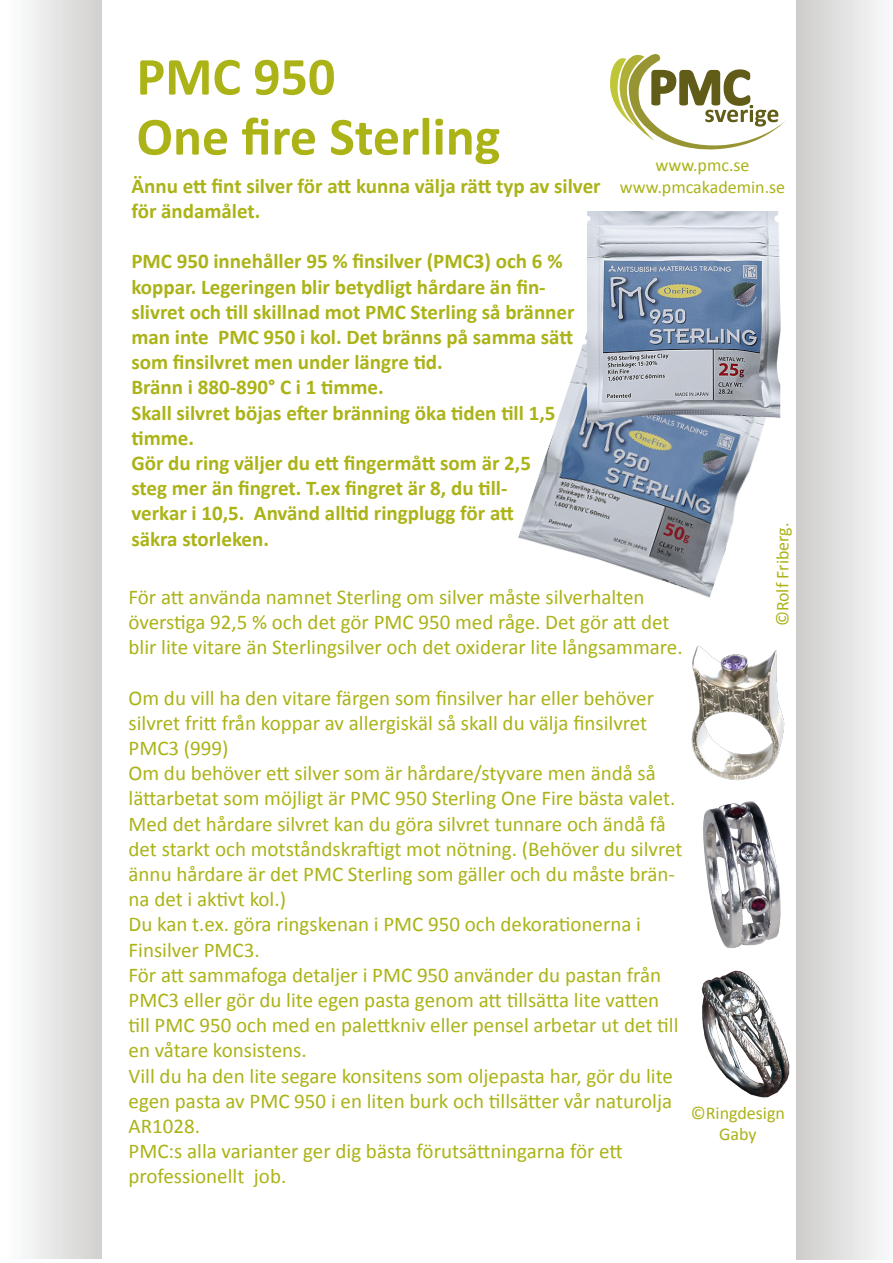
<style>
.page{position:relative;width:893px;height:1263px;background:#fff}
.page>*{position:absolute;margin:0;border:0;box-sizing:border-box;transform-origin:0 0}
.t1{font:700 54px "Calibri";color:#abb317}
.t2{font:21px/25.2px "Calibri";color:#abb317}
.t3{font:700 21px/25.2px "Calibri";color:#abb317}
.t4{font:18px "Calibri";color:#abb317}
</style>
<div class="page">
<svg style="left:796px;top:0;width:88px;height:1260px"></svg>
<svg style="left:25px;top:0;width:77px;height:1258px"></svg>
<svg style="left:610px;top:54px;width:176px;height:96px"></svg>
<img style="left:518px;top:333px;width:245px;height:265px">
<img style="left:587px;top:212px;width:193px;height:215px">
<img style="left:691px;top:645px;width:94px;height:136px">
<img style="left:703px;top:801px;width:78px;height:147px">
<img style="left:701px;top:963px;width:101px;height:142px">
<p class="t1" style="left:136px;top:42px;width:200px">PMC 950</p>
<p class="t1" style="left:136px;top:102px;width:365px">One fire Sterling</p>
<p class="t4" style="left:655px;top:154px;width:96px">www.pmc.se</p>
<p class="t4" style="left:620px;top:175px;width:167px">www.pmcakademin.se</p>
<p class="t3" style="left:131px;top:173px;width:471px">Ännu ett fint silver för att kunna välja rätt typ av silver för ändamålet.</p>
<p class="t3" style="left:131px;top:249px;width:433px">PMC 950 innehåller 95 % finsilver (PMC3) och 6 %</p>
<p class="t3" style="left:131px;top:274px;width:445px">koppar. Legeringen blir betydligt hårdare än fin&shy;slivret och till skillnad mot PMC Sterling så bränner man inte PMC 950 i kol. Det bränns på samma sätt som finsilvret men under längre tid.</p>
<p class="t3" style="left:131px;top:375px;width:254px">Bränn i 880-890° C i 1 timme.</p>
<p class="t3" style="left:131px;top:400px;width:425px">Skall silvret böjas efter bränning öka tiden till 1,5 timme.</p>
<p class="t3" style="left:131px;top:450px;width:401px">Gör du ring väljer du ett fingermått som är 2,5 steg mer än fingret. T.ex fingret är 8, du till&shy;verkar i 10,5. Använd alltid ringplugg för att säkra storleken.</p>
<p class="t4" style="left:771px;top:626px;width:105px;rotate:-90deg">©Rolf Friberg.</p>
<p class="t2" style="left:129px;top:584px;width:556px">För att använda namnet Sterling om silver måste silverhalten överstiga 92,5 % och det gör PMC 950 med råge. Det gör att det blir lite vitare än Sterlingsilver och det oxiderar lite långsammare.</p>
<p class="t2" style="left:129px;top:685px;width:527px">Om du vill ha den vitare färgen som finsilver har eller behöver silvret fritt från koppar av allergiskäl så skall du välja finsilvret<br>PMC3 (999)</p>
<p class="t2" style="left:129px;top:761px;width:548px">Om du behöver ett silver som är hårdare/styvare men ändå så lättarbetat som möjligt är PMC 950 Sterling One Fire bästa valet.</p>
<p class="t2" style="left:129px;top:811px;width:555px">Med det hårdare silvret kan du göra silvret tunnare och ändå få det starkt och motståndskraftigt mot nötning. (Behöver du silvret ännu hårdare är det PMC Sterling som gäller och du måste brän&shy;na det i aktivt kol.)</p>
<p class="t2" style="left:129px;top:912px;width:514px">Du kan t.ex. göra ringskenan i PMC 950 och dekorationerna i<br>Finsilver PMC3.</p>
<p class="t2" style="left:129px;top:962px;width:551px">För att sammafoga detaljer i PMC 950 använder du pastan från PMC3 eller gör du lite egen pasta genom att tillsätta lite vatten till PMC 950 och med en palettkniv eller pensel arbetar ut det till en våtare konsistens.</p>
<p class="t2" style="left:129px;top:1063px;width:546px;text-align:justify">Vill du ha den lite segare konsitens som oljepasta har, gör du lite egen pasta av PMC 950 i en liten burk och tillsätter vår naturolja AR1028.</p>
<p class="t2" style="left:129px;top:1139px;width:496px">PMC:s alla varianter ger dig bästa förutsättningarna för ett</p>
<p class="t2" style="left:129px;top:1164px;width:159px">professionellt job.</p>
<p class="t4" style="left:691px;top:1101px;width:96px">©Ringdesign</p>
<p class="t4" style="left:719px;top:1123px;width:39px">Gaby</p>
</div>
